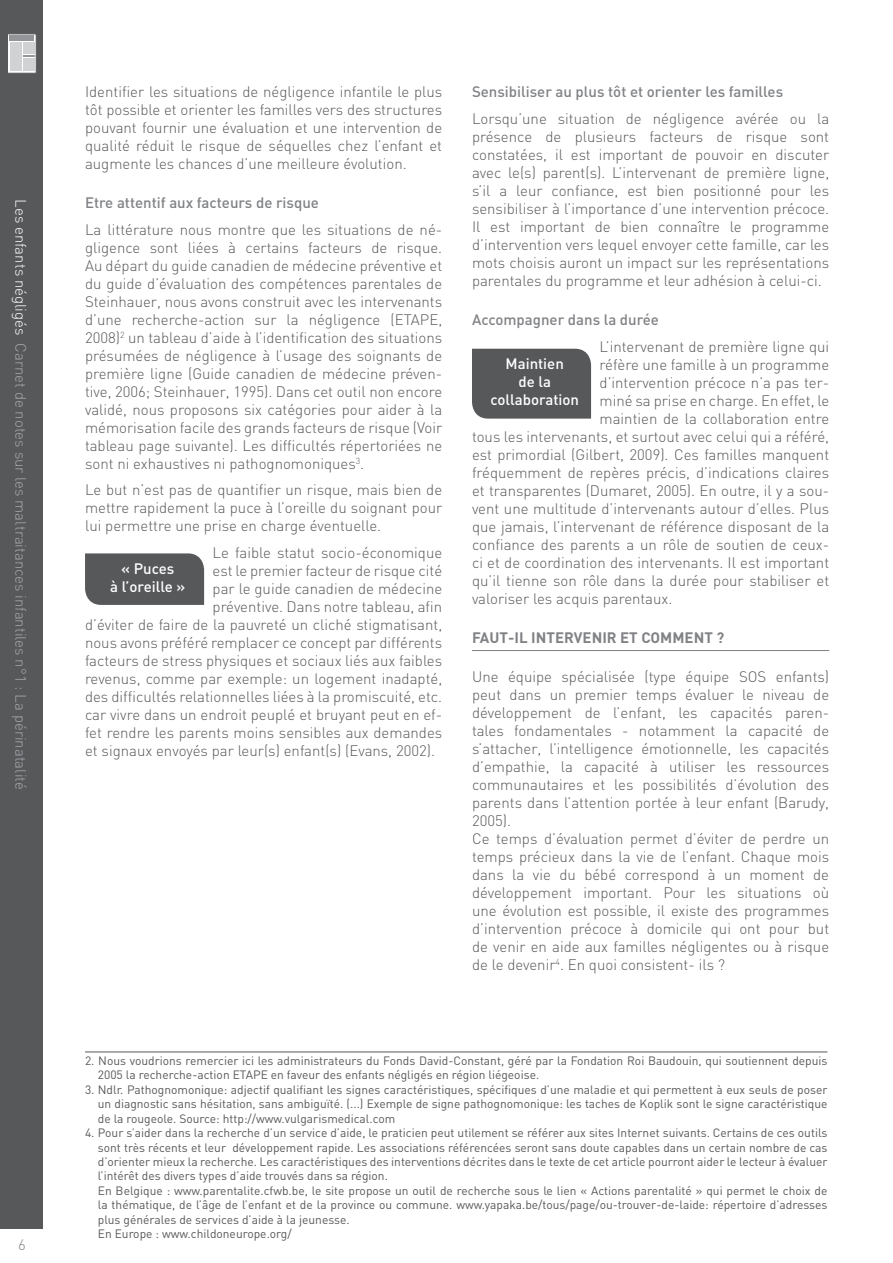
<style>
.page{position:relative;width:893px;height:1263px;background:#fff}
.page>*{position:absolute;margin:0;border:0;box-sizing:border-box;transform-origin:0 0}
.t1{font:300 15px/18px "DIN";color:#57585a;text-align:justify}
.t2{font:500 15px "DIN";color:#808285}
.t3{font:300 15px "DIN";color:#a8a9ad}
.t4{font:500 15px/18px "DIN";color:#fff;text-align:center}
.t5{font:700 15px "DIN";color:#808285}
.t6{font:300 15px "DIN";color:#808285}
.t7{font:12px/14.4px "DIN";color:#57585a;text-align:justify}
.s1{color:#fff}
</style>
<div class="page">
<hr style="left:472px;top:650px;width:357px;height:1px;background:#808285">
<div style="left:0;top:0;width:43px;height:1229px;background:#57585a"></div>
<hr style="left:85px;top:1051px;width:742px;height:1px;background:#57585a">
<svg style="left:8px;top:34px;width:28px;height:39px"></svg>
<div style="left:10px;top:42px;width:11px;height:29px;background:#d1d2d4"></div>
<div style="left:23px;top:42px;width:12px;height:12px;background:#d1d2d4"></div>
<div style="left:23px;top:58px;width:12px;height:12px;background:#d1d2d4"></div>
<svg style="left:23px;top:55px;width:12px;height:2px"></svg>
<div style="left:9px;top:36px;width:25px;height:5px;background:#939598"></div>
<div style="left:85px;top:553px;width:119px;height:52px;background:#57585a"></div>
<div style="left:472px;top:349px;width:119px;height:70px;background:#57585a"></div>
<p class="t3" style="left:30px;top:199px;width:592px;rotate:90deg"><span class="s1">Les enfants négligés</span> Carnet de notes sur les maltraitances infantiles n°1 : La périnatalité</p>
<p class="t6" style="left:18px;top:1236px;width:9px">6</p>
<p class="t1" style="left:85px;top:83px;width:359px">Identifier les situations de négligence infantile le plus tôt possible et orienter les familles vers des structures pouvant fournir une évaluation et une intervention de qualité réduit le risque de séquelles chez l’enfant et augmente les chances d’une meilleure évolution.</p>
<p class="t2" style="left:85px;top:193px;width:235px">Etre attentif aux facteurs de risque</p>
<p class="t1" style="left:85px;top:220px;width:359px">La littérature nous montre que les situations de né&shy;gligence sont liées à certains facteurs de risque.<br>Au départ du guide canadien de médecine préventive et du guide d’évaluation des compétences parentales de Steinhauer, nous avons construit avec les intervenants d’une recherche-action sur la négligence (ETAPE, 2008)<sup>2</sup> un tableau d’aide à l’identification des situations présumées de négligence à l’usage des soignants de première ligne (Guide canadien de médecine préven&shy;tive, 2006; Steinhauer, 1995). Dans cet outil non encore validé, nous proposons six catégories pour aider à la mémorisation facile des grands facteurs de risque (Voir tableau page suivante). Les difficultés répertoriées ne sont ni exhaustives ni pathognomoniques<sup>3</sup>.</p>
<p class="t1" style="left:85px;top:481px;width:359px">Le but n’est pas de quantifier un risque, mais bien de mettre rapidement la puce à l’oreille du soignant pour lui permettre une prise en charge éventuelle.</p>
<p class="t1" style="left:213px;top:543px;width:231px">Le faible statut socio-économique</p>
<p class="t1" style="left:213px;top:561px;width:231px">est le premier facteur de risque cité</p>
<p class="t1" style="left:213px;top:579px;width:231px">par le guide canadien de médecine</p>
<p class="t1" style="left:213px;top:597px;width:231px">préventive. Dans notre tableau, afin</p>
<p class="t1" style="left:85px;top:615px;width:359px">d’éviter de faire de la pauvreté un cliché stigmatisant,</p>
<p class="t1" style="left:85px;top:633px;width:359px">nous avons préféré remplacer ce concept par différents</p>
<p class="t1" style="left:85px;top:651px;width:359px">facteurs de stress physiques et sociaux liés aux faibles</p>
<p class="t1" style="left:85px;top:669px;width:359px">revenus, comme par exemple: un logement inadapté,</p>
<p class="t1" style="left:85px;top:687px;width:359px">des difficultés relationnelles liées à la promiscuité, etc.</p>
<p class="t1" style="left:85px;top:705px;width:359px">car vivre dans un endroit peuplé et bruyant peut en ef-</p>
<p class="t1" style="left:85px;top:723px;width:359px">fet rendre les parents moins sensibles aux demandes</p>
<p class="t1" style="left:85px;top:741px;width:352px">et signaux envoyés par leur(s) enfant(s) (Evans, 2002).</p>
<p class="t4" style="left:110px;top:559px;width:77px">« Puces<br>à l’oreille »</p>
<p class="t2" style="left:472px;top:82px;width:313px">Sensibiliser au plus tôt et orienter les familles</p>
<p class="t1" style="left:472px;top:109px;width:359px">Lorsqu’une situation de négligence avérée ou la présence de plusieurs facteurs de risque sont constatées, il est important de pouvoir en discuter avec le(s) parent(s). L’intervenant de première ligne, s’il a leur confiance, est bien positionné pour les sensibiliser à l’importance d’une intervention précoce.<br>Il est important de bien connaître le programme d’intervention vers lequel envoyer cette famille, car les mots choisis auront un impact sur les représentations parentales du programme et leur adhésion à celui-ci.</p>
<p class="t2" style="left:472px;top:310px;width:189px">Accompagner dans la durée</p>
<p class="t1" style="left:600px;top:337px;width:231px">L’intervenant de première ligne qui</p>
<p class="t1" style="left:600px;top:355px;width:231px">réfère une famille à un programme</p>
<p class="t1" style="left:600px;top:373px;width:231px">d’intervention précoce n’a pas ter-</p>
<p class="t1" style="left:600px;top:391px;width:231px">miné sa prise en charge. En effet, le</p>
<p class="t1" style="left:600px;top:409px;width:231px">maintien de la collaboration entre</p>
<p class="t1" style="left:472px;top:427px;width:359px">tous les intervenants, et surtout avec celui qui a référé,</p>
<p class="t1" style="left:472px;top:445px;width:359px">est primordial (Gilbert, 2009). Ces familles manquent</p>
<p class="t1" style="left:472px;top:463px;width:359px">fréquemment de repères précis, d’indications claires</p>
<p class="t1" style="left:472px;top:481px;width:359px">et transparentes (Dumaret, 2005). En outre, il y a sou-</p>
<p class="t1" style="left:472px;top:499px;width:359px">vent une multitude d’intervenants autour d’elles. Plus</p>
<p class="t1" style="left:472px;top:517px;width:359px">que jamais, l’intervenant de référence disposant de la</p>
<p class="t1" style="left:472px;top:535px;width:359px">confiance des parents a un rôle de soutien de ceux-</p>
<p class="t1" style="left:472px;top:553px;width:359px">ci et de coordination des intervenants. Il est important</p>
<p class="t1" style="left:472px;top:571px;width:359px">qu’il tienne son rôle dans la durée pour stabiliser et</p>
<p class="t1" style="left:472px;top:589px;width:202px">valoriser les acquis parentaux.</p>
<p class="t5" style="left:472px;top:628px;width:254px">FAUT-IL INTERVENIR ET COMMENT ?</p>
<p class="t1" style="left:472px;top:668px;width:359px">Une équipe spécialisée (type équipe SOS enfants) peut dans un premier temps évaluer le niveau de développement de l’enfant, les capacités paren&shy;tales fondamentales - notamment la capacité de s’attacher, l’intelligence émotionnelle, les capacités d’empathie, la capacité à utiliser les ressources communautaires et les possibilités d’évolution des parents dans l’attention portée à leur enfant (Barudy, 2005).</p>
<p class="t1" style="left:472px;top:830px;width:359px">Ce temps d’évaluation permet d’éviter de perdre un temps précieux dans la vie de l’enfant. Chaque mois dans la vie du bébé correspond à un moment de développement important. Pour les situations où une évolution est possible, il existe des programmes d’intervention précoce à domicile qui ont pour but de venir en aide aux familles négligentes ou à risque de le devenir<sup>4</sup>. En quoi consistent- ils ?</p>
<p class="t4" style="left:490px;top:354px;width:90px">Maintien<br>de la collaboration</p>
<p class="t7" style="left:98px;top:1053px;width:731px;text-indent:-13px">2. Nous voudrions remercier ici les administrateurs du Fonds David-Constant, géré par la Fondation Roi Baudouin, qui soutiennent depuis<br>2005 la recherche-action ETAPE en faveur des enfants négligés en région liégeoise.</p>
<p class="t7" style="left:98px;top:1082px;width:731px;text-indent:-13px">3. Ndlr. Pathognomonique: adjectif qualifiant les signes caractéristiques, spécifiques d’une maladie et qui permettent à eux seuls de poser un diagnostic sans hésitation, sans ambiguïté. (...) Exemple de signe pathognomonique: les taches de Koplik sont le signe caractéristique de la rougeole. Source: http://www.vulgarismedical.com</p>
<p class="t7" style="left:98px;top:1125px;width:731px;text-indent:-13px">4. Pour s’aider dans la recherche d’un service d’aide, le praticien peut utilement se référer aux sites Internet suivants. Certains de ces outils sont très récents et leur développement rapide. Les associations référencées seront sans doute capables dans un certain nombre de cas d’orienter mieux la recherche. Les caractéristiques des interventions décrites dans le texte de cet article pourront aider le lecteur à évaluer l’intérêt des divers types d’aide trouvés dans sa région.</p>
<p class="t7" style="left:98px;top:1183px;width:731px">En Belgique : www. parentalite.cfwb. be, le site propose un outil de recherche sous le lien « Actions parentalité » qui permet le choix de la thématique, de l’âge de l’enfant et de la province ou commune. www.yapaka. be/tous/page/ou-trouver-de-laide: répertoire d’adresses plus générales de services d’aide à la jeunesse.</p>
<p class="t7" style="left:98px;top:1226px;width:195px">En Europe : www.childoneurope.org/</p>
</div>
